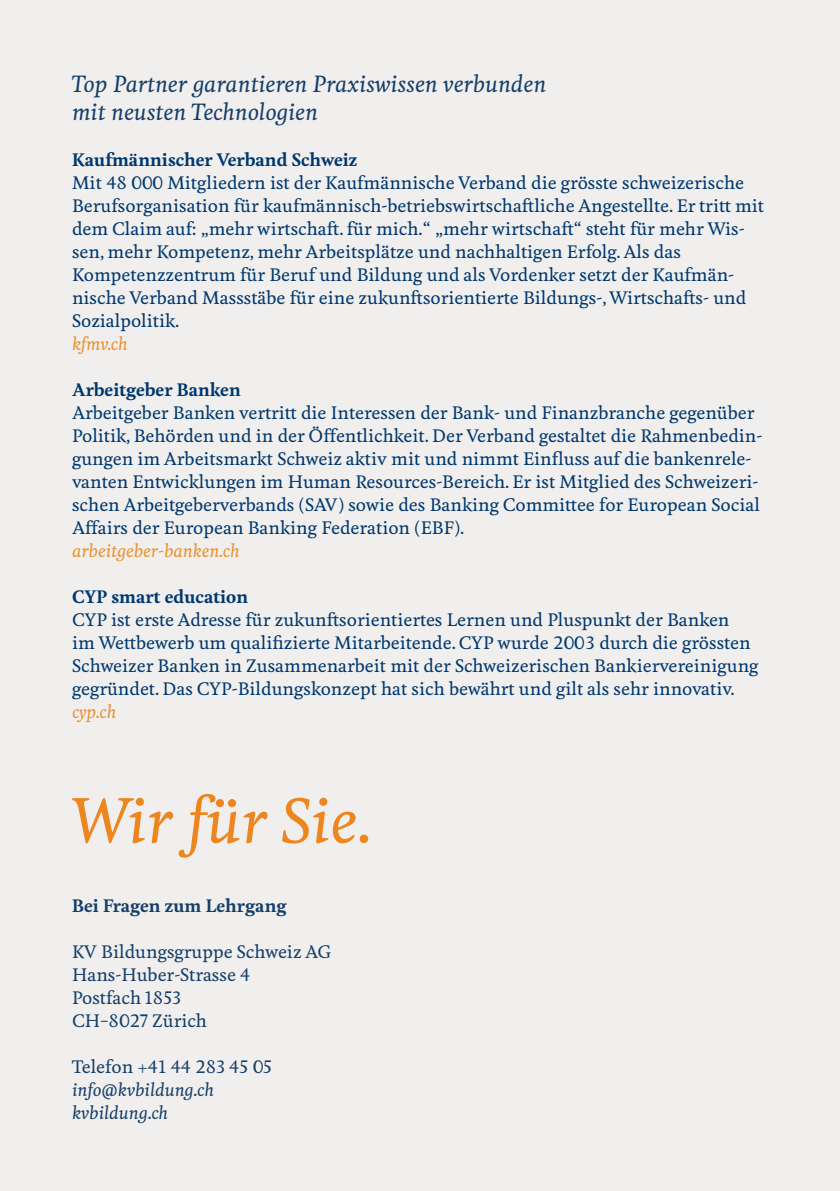
<style>
.page{position:relative;width:840px;height:1191px;background:#fff}
.page>*{position:absolute;margin:0;border:0;box-sizing:border-box;transform-origin:0 0}
.t1{font:italic 500 60px "Feijoa";color:#ee8620}
.t2{font:italic 500 22px/28px "Feijoa";color:#153f6a}
.t3{font:500 17px/23px "Feijoa";color:#00386f}
.t4{font:500 17px/23px "Feijoa";color:#153f6a}
.t5{font:700 17px "Feijoa";color:#00386f}
.t6{font:italic 500 17px "Feijoa";color:#ea912e}
.t7{font:italic 500 17px/23px "Feijoa";color:#153f6a}
.t8{font:700 17px "Feijoa";color:#153f6a}
</style>
<div class="page">
<div style="left:0;top:0;width:839px;height:1191px;background:#f1efed"></div>
<p class="t2" style="left:72px;top:71px;width:475px">Top Partner garantieren Praxiswissen verbunden mit neusten Technologien</p>
<p class="t5" style="left:72px;top:148px;width:286px">Kaufmännischer Verband Schweiz</p>
<p class="t3" style="left:72px;top:172px;width:693px">Mit 48 000 Mitgliedern ist der Kaufmännische Verband die grösste schweizerische Berufsorganisation für kaufmännisch-betriebswirtschaftliche Angestellte. Er tritt mit dem Claim auf: „mehr wirtschaft. für mich.“ „mehr wirtschaft“ steht für mehr Wis&shy;sen, mehr Kompetenz, mehr Arbeitsplätze und nachhaltigen Erfolg. Als das Kompetenzzentrum für Beruf und Bildung und als Vordenker setzt der Kaufmän&shy;nische Verband Massstäbe für eine zukunftsorientierte Bildungs-, Wirtschafts- und Sozialpolitik.</p>
<p class="t6" style="left:72px;top:333px;width:57px">kfmv.ch</p>
<p class="t5" style="left:72px;top:378px;width:170px">Arbeitgeber Banken</p>
<p class="t3" style="left:72px;top:402px;width:691px">Arbeitgeber Banken vertritt die Interessen der Bank- und Finanzbranche gegenüber Politik, Behörden und in der Öffentlichkeit. Der Verband gestaltet die Rahmenbedin&shy;gungen im Arbeitsmarkt Schweiz aktiv mit und nimmt Einfluss auf die bankenrele&shy;vanten Entwicklungen im Human Resources-Bereich. Er ist Mitglied des Schweizeri&shy;schen Arbeitgeberverbands (SAV) sowie des Banking Committee for European Social Affairs der European Banking Federation (EBF).</p>
<p class="t6" style="left:72px;top:540px;width:169px">arbeitgeber-banken.ch</p>
<p class="t5" style="left:72px;top:585px;width:177px">CYP smart education</p>
<p class="t3" style="left:72px;top:609px;width:687px">CYP ist erste Adresse für zukunftsorientiertes Lernen und Pluspunkt der Banken<br>im Wettbewerb um qualifizierte Mitarbeitende. CYP wurde 2003 durch die grössten Schweizer Banken in Zusammenarbeit mit der Schweizerischen Bankiervereinigung gegründet. Das CYP-Bildungskonzept hat sich bewährt und gilt als sehr innovativ.</p>
<p class="t6" style="left:72px;top:701px;width:46px">cyp.ch</p>
<h1 class="t1" style="left:72px;top:782px;width:299px">Wir für Sie.</h1>
<p class="t8" style="left:72px;top:893px;width:216px">Bei Fragen zum Lehrgang</p>
<p class="t4" style="left:72px;top:940px;width:261px">KV Bildungsgruppe Schweiz AG<br>Hans-Huber-Strasse 4<br>Postfach 1853<br>CH–8027 Zürich</p>
<p class="t4" style="left:72px;top:1055px;width:201px">Telefon +41 44 283 45 05</p>
<p class="t7" style="left:72px;top:1078px;width:143px">info@kvbildung.ch kvbildung.ch</p>
</div>
